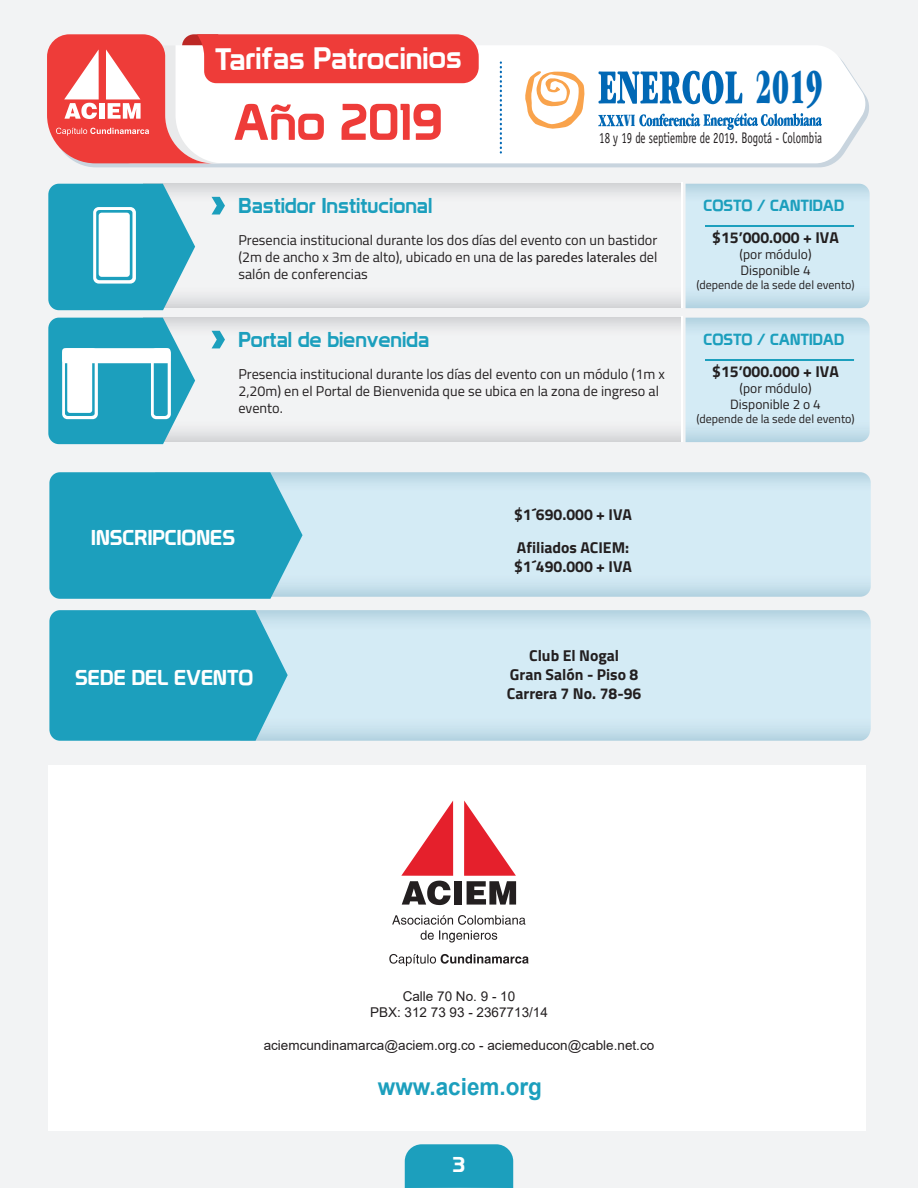
<style>
.page{position:relative;width:918px;height:1188px;background:#f2f3f4}
.page>*{position:absolute;margin:0;border:0;box-sizing:border-box;transform-origin:0 0}
.t1{font:ultra-condensed 50.55px "Garamond";color:#0168b5;scale:.67 1}
.t2{font:50.25px "Prototype";color:#ee3c39}
.t3{font:30.3px "Prototype";letter-spacing:-.005em;color:#fff}
.t4{font:700 23.7px "Arial";color:#1c9fbd;scale:.95 1}
.t5{font:21px "Prototype";color:#1c9fbd}
.t6{font:21px "Prototype";color:#fff}
.t7{font:ultra-condensed 17.85px "Garamond";color:#0168b5;scale:.75 1}
.t8{font:700 15.75px/18.9px "Titillium Web";color:#231f20}
.t9{font:15.75px "Prototype";color:#1c9fbd}
.t10{font:15.45px "Officina Sans";color:#231f20;scale:.7 1}
.t11{font:14.25px/17.1px "Titillium Web";color:#231f20;text-align:justify}
.t12{font:13.5px/16.2px "Arial";color:#231f20;text-align:center}
.t13{font:13.5px/16.2px "Titillium Web";color:#231f20}
.t14{font:12px "Titillium Web";color:#231f20}
.s1{font-family:"Myriad Pro"}
</style>
<div class="page">
<svg style="left:686px;top:184px;width:184px;height:124px;background:#cee6f1"></svg>
<svg style="left:195px;top:184px;width:486px;height:124px"></svg>
<hr style="left:705px;top:225px;width:149px;height:1px;background:#1c9fbd">
<svg style="left:78px;top:99px;width:791px;height:68px;background:#d0d7e0"></svg>
<div style="left:479px;top:46px;width:388px;height:117px;background:#fff"></div>
<svg style="left:500px;top:61px;width:2px;height:93px"></svg>
<svg style="left:212px;top:197px;width:13px;height:18px"></svg>
<hr style="left:681px;top:183px;width:2px;height:125px;background:#fff">
<svg style="left:47px;top:34px;width:432px;height:129px"></svg>
<div style="left:405px;top:1144px;width:108px;height:44px;background:#1c9fbd"></div>
<svg style="left:48px;top:184px;width:147px;height:126px"></svg>
<svg style="left:524px;top:71px;width:61px;height:59px"></svg>
<svg style="left:599px;top:71px;width:143px;height:33px"></svg>
<svg style="left:598px;top:115px;width:26px;height:11px"></svg>
<svg style="left:639px;top:113px;width:183px;height:17px"></svg>
<svg style="left:303px;top:472px;width:568px;height:125px;background:#cfe7f1"></svg>
<svg style="left:49px;top:472px;width:254px;height:127px;background:#28a4c0"></svg>
<div style="left:48px;top:765px;width:817px;height:366px;background:#fff"></div>
<svg style="left:464px;top:801px;width:52px;height:104px"></svg>
<div style="left:454px;top:881px;width:8px;height:24px;background:#231f20"></div>
<svg style="left:401px;top:801px;width:52px;height:104px"></svg>
<svg style="left:389px;top:954px;width:140px;height:12px"></svg>
<svg style="left:392px;top:915px;width:134px;height:28px"></svg>
<svg style="left:686px;top:318px;width:184px;height:124px;background:#cee6f1"></svg>
<svg style="left:195px;top:318px;width:486px;height:124px"></svg>
<hr style="left:705px;top:359px;width:149px;height:1px;background:#1c9fbd">
<svg style="left:212px;top:331px;width:13px;height:17px"></svg>
<hr style="left:681px;top:317px;width:2px;height:125px;background:#fff">
<svg style="left:48px;top:318px;width:147px;height:126px"></svg>
<div style="left:62px;top:348px;width:108px;height:15px;background:#fff;border-radius:3px"></div>
<svg style="left:288px;top:610px;width:583px;height:131px;background:#cfe7f1"></svg>
<svg style="left:49px;top:610px;width:239px;height:131px;background:#29a4c0"></svg>
<h3 class="t3" style="left:215px;top:40px;width:248px">Tarifas Patrocinios</h3>
<h2 class="t2" style="left:233px;top:92px;width:211px">Año 2019</h2>
<p class="t7" style="left:624px;top:110px;width:17px">VI</p>
<h1 class="t1" style="left:755px;top:58px;width:102px">2019</h1>
<p class="t10" style="left:599px;top:129px;width:320px">18 y 19 de septiembre de 2019. Bogotá - Colombia</p>
<h3 class="t5" style="left:238px;top:193px;width:195px">Bastidor Institucional</h3>
<p class="t11" style="left:238px;top:231px;width:420px">Presencia institucional durante los dos días del evento con un bastidor (2m de ancho x 3m de alto), ubicado en una de <span class="s1">las paredes laterales</span> del salón de conferencias</p>
<h3 class="t5" style="left:238px;top:327px;width:192px">Portal de bienvenida</h3>
<p class="t11" style="left:238px;top:365px;width:428px;text-align:left">Presencia institucional durante los días del evento con un módulo (1m x<br>2,20m) en el Portal de Bienvenida que se ubica en la zona de ingreso al evento.</p>
<h3 class="t6" style="left:91px;top:525px;width:145px">INSCRIPCIONES</h3>
<h3 class="t6" style="left:75px;top:665px;width:180px">SEDE DEL EVENTO</h3>
<p class="t8" style="left:514px;top:496px;width:120px;line-height:33.9px">$1´690.000 + IVA<br>Afiliados ACIEM:</p>
<p class="t8" style="left:514px;top:557px;width:120px">$1´490.000 + IVA</p>
<p class="t8" style="left:507px;top:645px;width:136px;text-align:center">Club El Nogal<br>Gran Salón - Piso 8<br>Carrera 7 No. 78-96</p>
<p class="t9" style="left:704px;top:196px;width:142px">COSTO / CANTIDAD</p>
<p class="t8" style="left:712px;top:227px;width:128px">$15’000.000 + IVA</p>
<p class="t13" style="left:740px;top:245px;width:73px">(por módulo)<br>Disponible 4</p>
<p class="t14" style="left:696px;top:276px;width:160px">(depende de la sede del evento)</p>
<p class="t9" style="left:704px;top:330px;width:142px">COSTO / CANTIDAD</p>
<p class="t8" style="left:712px;top:361px;width:128px">$15’000.000 + IVA</p>
<p class="t13" style="left:730px;top:379px;width:92px;text-align:center">(por módulo)<br>Disponible 2 o 4</p>
<p class="t14" style="left:696px;top:410px;width:160px">(depende de la sede del evento)</p>
<p class="t12" style="left:370px;top:988px;width:179px">Calle 70 No. 9 - 10<br>PBX: 312 73 93 - 2367713/14</p>
<p class="t12" style="left:264px;top:1037px;width:392px">aciemcundinamarca@aciem.org.co - aciemeducon@cable.net.co</p>
<h3 class="t4" style="left:378px;top:1070px;width:174px">www.aciem.org</h3>
<h3 class="t6" style="left:453px;top:1152px;width:14px">3</h3>
</div>
